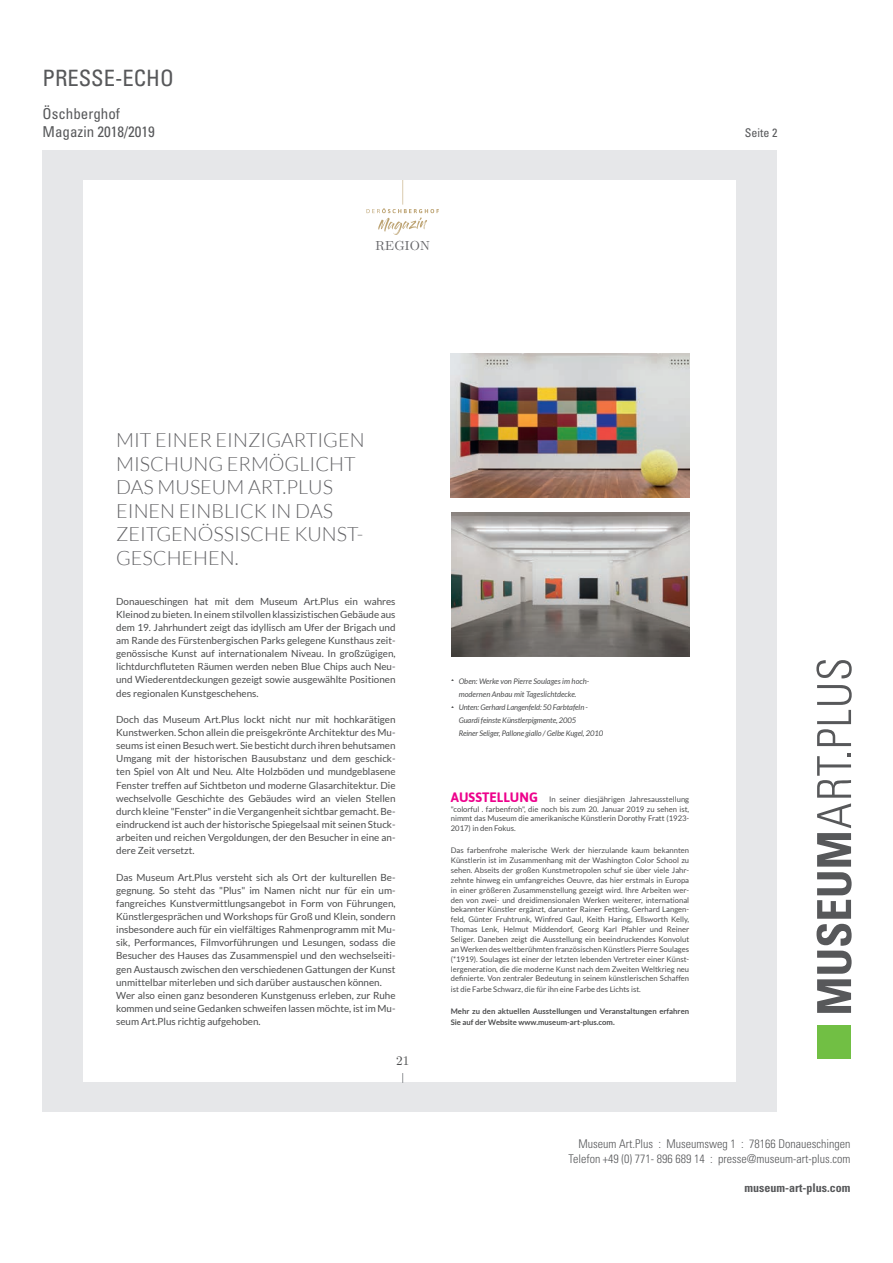
<style>
.page{position:relative;width:893px;height:1263px;background:#fff}
.page>*{position:absolute;margin:0;border:0;box-sizing:border-box;transform-origin:0 0}
.t1{font:condensed 22.5px "Univers";color:#57585a}
.t2{font:300 19.65px/23.7px "Lato";color:#636366}
.t3{font:condensed 15px/18px "Univers";color:#57585a}
.t4{font:13.2px "LM Roman 10";letter-spacing:.015em;color:#636366}
.t5{font:13.2px "LM Roman 10";color:#4b4c4d}
.t6{font:300 condensed 12px/14.4px "Univers";color:#57585a;text-align:right}
.t7{font:700 condensed 12px "Univers";color:#57585a}
.t8{font:condensed 12px "Univers";color:#57585a}
.t9{font:9.9px/13.2px "Lato";color:#4b4c4d;text-align:justify}
.t10{font:7.65px/9.9px "Lato";color:#4b4c4d;text-align:justify}
.t11{font:italic 7.65px/13.2px "Lato";letter-spacing:-.015em;color:#4b4c4d}
.t12{font:700 7.65px/10.9px "Lato";color:#4b4c4d}
.s1{font-family:"Jaldi";font-weight:700;font-size:15.3px;color:#ed028c}
</style>
<div class="page">
<div style="left:43px;top:151px;width:734px;height:961px;background:#e6e7e9"></div>
<svg style="left:816px;top:753px;width:36px;height:260px"></svg>
<svg style="left:817px;top:685px;width:35px;height:61px"></svg>
<svg style="left:816px;top:660px;width:36px;height:19px"></svg>
<div style="left:817px;top:1025px;width:34px;height:34px;background:#71bf44"></div>
<div style="left:84px;top:181px;width:652px;height:901px;background:#fff"></div>
<svg style="left:367px;top:181px;width:72px;height:54px"></svg>
<img style="left:451px;top:353px;width:238px;height:144px">
<img style="left:452px;top:512px;width:237px;height:144px">
<h1 class="t1" style="left:43px;top:64px;width:133px">PRESSE-ECHO</h1>
<h3 class="t3" style="left:43px;top:104px;width:114px">Öschberghof<br>Magazin 2018/2019</h3>
<h3 class="t4" style="left:375px;top:235px;width:56px">REGION</h3>
<p class="t8" style="left:745px;top:125px;width:34px">Seite 2</p>
<h2 class="t2" style="left:116px;top:428px;width:250px">MIT EINER EINZIGARTIGEN<br>MISCHUNG ERMÖGLICHT<br>DAS MUSEUM ART.PLUS<br>EINEN EINBLICK IN DAS<br>ZEITGENÖSSISCHE KUNST-<br>GESCHEHEN.</h2>
<p class="t9" style="left:116px;top:594px;width:281px">Donaueschingen hat mit dem Museum Art.Plus ein wahres Kleinod zu bieten. In einem stilvollen klassizistischen Gebäude aus dem 19. Jahrhundert zeigt das idyllisch am Ufer der Brigach und am Rande des Fürstenbergischen Parks gelegene Kunsthaus zeit&shy;genössische Kunst auf internationalem Niveau. In großzügigen, lichtdurchfluteten Räumen werden neben Blue Chips auch Neu&shy;und Wiederentdeckungen gezeigt sowie ausgewählte Positionen des regionalen Kunstgeschehens.</p>
<p class="t9" style="left:116px;top:713px;width:281px">Doch das Museum Art.Plus lockt nicht nur mit hochkarätigen Kunstwerken. Schon allein die preisgekrönte Architektur des Mu&shy;seums ist einen Besuch wert. Sie besticht durch ihren behutsamen Umgang mit der historischen Bausubstanz und dem geschick&shy;ten Spiel von Alt und Neu. Alte Holzböden und mundgeblasene Fenster treffen auf Sichtbeton und moderne Glasarchitektur. Die wechselvolle Geschichte des Gebäudes wird an vielen Stellen durch kleine "Fenster" in die Vergangenheit sichtbar gemacht. Be&shy;eindruckend ist auch der historische Spiegelsaal mit seinen Stuck&shy;arbeiten und reichen Vergoldungen, der den Besucher in eine an&shy;dere Zeit versetzt.</p>
<p class="t9" style="left:116px;top:870px;width:281px;text-align:left">Das Museum Art.Plus versteht sich als Ort der kulturellen Be&shy;gegnung. So steht das "Plus" im Namen nicht nur für ein um&shy;fangreiches Kunstvermittlungsangebot in Form von Führungen, Künstlergesprächen und Workshops für Groß und Klein, sondern insbesondere auch für ein vielfältiges Rahmenprogramm mit Mu&shy;sik, Performances, Filmvorführungen und Lesungen, sodass die Besucher des Hauses das Zusammenspiel und den wechselseiti&shy;gen Austausch zwischen den verschiedenen Gattungen der Kunst unmittelbar miterleben und sich darüber austauschen können.<br>Wer also einen ganz besonderen Kunstgenuss erleben, zur Ruhe kommen und seine Gedanken schweifen lassen möchte, ist im Mu&shy;seum Art.Plus richtig aufgehoben.</p>
<h3 class="t5" style="left:396px;top:1050px;width:15px">21</h3>
<p class="t11" style="left:459px;top:674px;width:146px">Oben: Werke von Pierre Soulages im hoch&shy;modernen Anbau mit Tageslichtdecke.<br>Unten: Gerhard Langenfeld: 50 Farbtafeln - Guardi feinste Künstlerpigmente, 2005<br>Reiner Seliger, Pallone giallo / Gelbe Kugel, 2010</p>
<p class="t10" style="left:451px;top:794px;width:240px"><span class="s1">AUSSTELLUNG</span> In seiner diesjährigen Jahresausstellung "colorful . farbenfroh", die noch bis zum 20. Januar 2019 zu sehen ist, nimmt das Museum die amerikanische Künstlerin Dorothy Fratt (1923- 2017) in den Fokus.</p>
<p class="t10" style="left:451px;top:845px;width:240px">Das farbenfrohe malerische Werk der hierzulande kaum bekannten Künstlerin ist im Zusammenhang mit der Washington Color School zu sehen. Abseits der großen Kunstmetropolen schuf sie über viele Jahr&shy;zehnte hinweg ein umfangreiches Oeuvre, das hier erstmals in Europa in einer größeren Zusammenstellung gezeigt wird. Ihre Arbeiten wer&shy;den von zwei- und dreidimensionalen Werken weiterer, international bekannter Künstler ergänzt, darunter Rainer Fetting, Gerhard Langen&shy;feld, Günter Fruhtrunk, Winfred Gaul, Keith Haring, Ellsworth Kelly, Thomas Lenk, Helmut Middendorf, Georg Karl Pfahler und Reiner Seliger. Daneben zeigt die Ausstellung ein beeindruckendes Konvolut an Werken des weltberühmten französischen Künstlers Pierre Soulages (*1919). Soulages ist einer der letzten lebenden Vertreter einer Künst&shy;lergeneration, die die moderne Kunst nach dem Zweiten Weltkrieg neu definierte. Von zentraler Bedeutung in seinem künstlerischen Schaffen</p>
<p class="t10" style="left:451px;top:984px;width:192px">ist die Farbe Schwarz, die für ihn eine Farbe des Lichts ist.</p>
<p class="t12" style="left:451px;top:1006px;width:240px">Mehr zu den aktuellen Ausstellungen und Veranstaltungen erfahren<br>Sie auf der Website www.museum-art-plus.com.</p>
<p class="t6" style="left:569px;top:1137px;width:283px">Museum Art.Plus : Museumsweg 1 : 78166 Donaueschingen<br>Telefon +49 (0) 771- 896 689 14 : presse@museum-art-plus.com</p>
<p class="t7" style="left:744px;top:1180px;width:107px">museum-art-plus.com</p>
</div>
